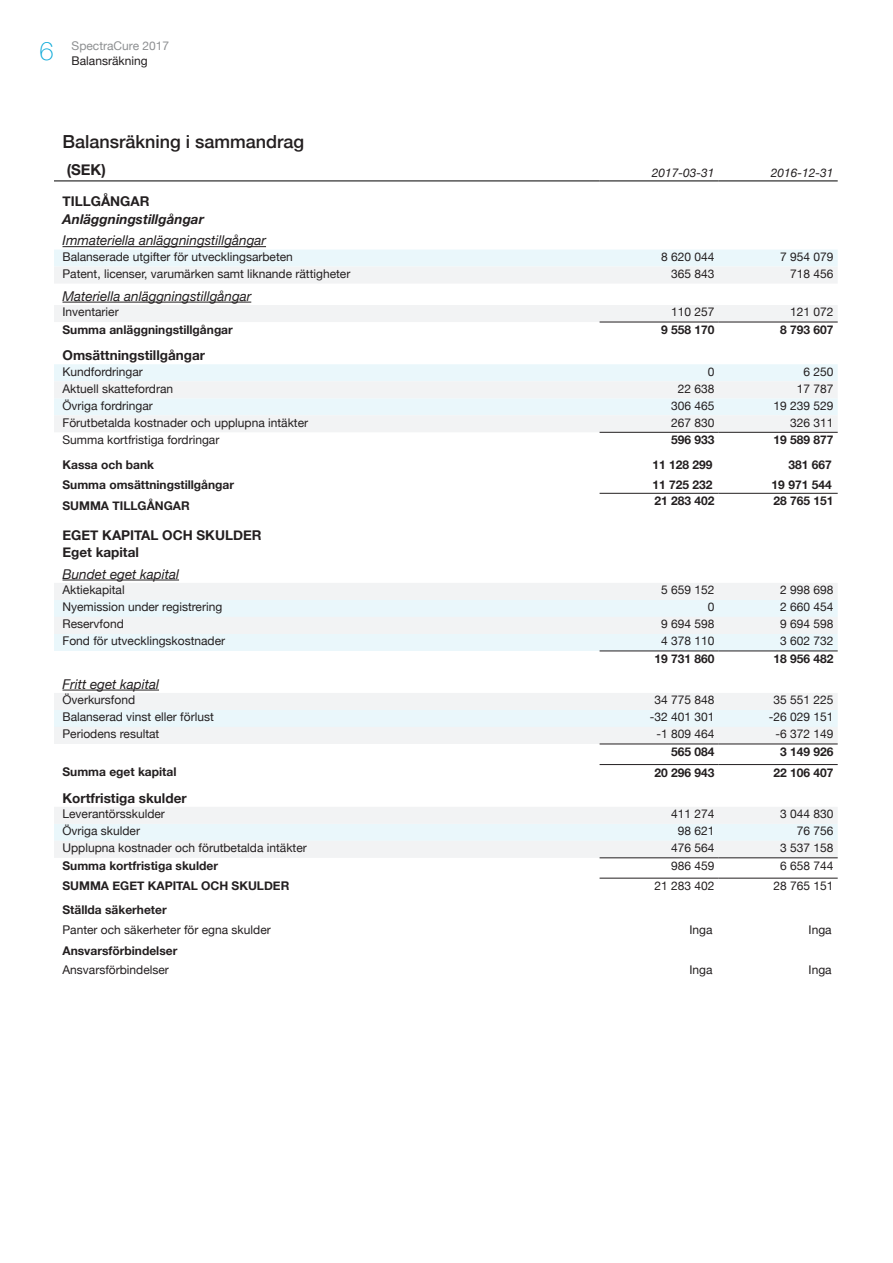
<style>
.page{position:relative;width:893px;height:1263px;background:#fff}
.page>*{position:absolute;margin:0;border:0;box-sizing:border-box;transform-origin:0 0}
.t1{font:500 18px "Helvetica Neue";color:#231f20}
.t2{font:700 15px "Helvetica Neue";color:#231f20}
.t3{font:italic 13.5px "Helvetica Neue";color:#231f20}
.t4{font:700 13.5px/17.4px "Helvetica Neue";color:#231f20}
.t5{font:italic 700 13.5px "Helvetica Neue";color:#231f20}
.t6{font:12px "Helvetica Neue";color:#231f20}
.t7{font:700 12px "Helvetica Neue";color:#231f20}
.t8{font:12px/14.5px "Helvetica Neue";color:#8e9092}
.t9{font:italic 12px "Helvetica Neue";color:#231f20}
.s1{color:#231f20}
</style>
<div class="page">
<svg style="left:54px;top:180px;width:784px;height:1px"></svg>
<div style="left:54px;top:250px;width:784px;height:17px;background:#eaf7fb"></div>
<svg style="left:54px;top:267px;width:784px;height:591px"></svg>
<hr style="left:54px;top:181px;width:546px;height:1px;background:#000">
<hr style="left:600px;top:181px;width:119px;height:1px;background:#000">
<hr style="left:719px;top:181px;width:119px;height:1px;background:#000">
<hr style="left:600px;top:322px;width:119px;height:1px;background:#231f20">
<hr style="left:719px;top:322px;width:119px;height:1px;background:#231f20">
<hr style="left:600px;top:432px;width:119px;height:1px;background:#231f20">
<hr style="left:719px;top:432px;width:119px;height:1px;background:#231f20">
<hr style="left:600px;top:744px;width:119px;height:1px;background:#231f20">
<hr style="left:719px;top:744px;width:119px;height:1px;background:#231f20">
<hr style="left:600px;top:650px;width:119px;height:1px;background:#231f20">
<hr style="left:719px;top:650px;width:119px;height:1px;background:#231f20">
<hr style="left:600px;top:857px;width:119px;height:1px;background:#231f20">
<hr style="left:719px;top:857px;width:119px;height:1px;background:#231f20">
<hr style="left:600px;top:878px;width:119px;height:1px;background:#231f20">
<hr style="left:719px;top:878px;width:119px;height:1px;background:#231f20">
<hr style="left:600px;top:764px;width:119px;height:1px;background:#231f20">
<hr style="left:719px;top:764px;width:119px;height:1px;background:#231f20">
<hr style="left:600px;top:493px;width:119px;height:1px;background:#231f20">
<hr style="left:719px;top:493px;width:119px;height:1px;background:#231f20">
<hr style="left:63px;top:246px;width:203px;height:1px;background:#231f20">
<hr style="left:63px;top:302px;width:188px;height:1px;background:#231f20">
<hr style="left:63px;top:580px;width:116px;height:1px;background:#231f20">
<hr style="left:63px;top:690px;width:96px;height:1px;background:#231f20">
<p class="t8" style="left:39px;top:39px;width:131px;text-indent:32px">SpectraCure 2017<br><sup>6</sup> <span class="s1">Balansräkning</span></p>
<h1 class="t1" style="left:63px;top:127px;width:243px">Balansräkning i sammandrag</h1>
<p class="t2" style="left:67px;top:158px;width:41px">(SEK)</p>
<p class="t9" style="left:652px;top:164px;width:64px">2017-03-31</p>
<p class="t9" style="left:771px;top:164px;width:64px">2016-12-31</p>
<p class="t4" style="left:63px;top:193px;width:88px">TILLGÅNGAR</p>
<p class="t5" style="left:63px;top:208px;width:143px">Anläggningstillgångar</p>
<p class="t3" style="left:63px;top:231px;width:205px">Immateriella anläggningstillgångar</p>
<p class="t6" style="left:63px;top:248px;width:232px">Balanserade utgifter för utvecklingsarbeten</p>
<p class="t6" style="left:661px;top:248px;width:55px">8 620 044</p>
<p class="t6" style="left:780px;top:248px;width:55px">7 954 079</p>
<p class="t6" style="left:63px;top:265px;width:289px">Patent, licenser, varumärken samt liknande rättigheter</p>
<p class="t6" style="left:671px;top:265px;width:45px">365 843</p>
<p class="t6" style="left:790px;top:265px;width:45px">718 456</p>
<p class="t3" style="left:63px;top:286px;width:190px">Materiella anläggningstillgångar</p>
<p class="t6" style="left:63px;top:303px;width:58px">Inventarier</p>
<p class="t6" style="left:671px;top:303px;width:45px">110 257</p>
<p class="t6" style="left:790px;top:303px;width:45px">121 072</p>
<p class="t7" style="left:63px;top:320px;width:172px">Summa anläggningstillgångar</p>
<p class="t7" style="left:661px;top:320px;width:55px">9 558 170</p>
<p class="t7" style="left:780px;top:320px;width:55px">8 793 607</p>
<p class="t4" style="left:63px;top:347px;width:144px">Omsättningstillgångar</p>
<p class="t6" style="left:63px;top:363px;width:82px">Kundfordringar</p>
<p class="t6" style="left:708px;top:363px;width:8px">0</p>
<p class="t6" style="left:803px;top:363px;width:32px">6 250</p>
<p class="t6" style="left:63px;top:380px;width:112px">Aktuell skattefordran</p>
<p class="t6" style="left:678px;top:380px;width:38px">22 638</p>
<p class="t6" style="left:797px;top:380px;width:38px">17 787</p>
<p class="t6" style="left:63px;top:397px;width:92px">Övriga fordringar</p>
<p class="t6" style="left:671px;top:397px;width:45px">306 465</p>
<p class="t6" style="left:773px;top:397px;width:62px">19 239 529</p>
<p class="t6" style="left:63px;top:414px;width:247px">Förutbetalda kostnader och upplupna intäkter</p>
<p class="t6" style="left:671px;top:414px;width:45px">267 830</p>
<p class="t6" style="left:790px;top:414px;width:45px">326 311</p>
<p class="t6" style="left:63px;top:431px;width:158px">Summa kortfristiga fordringar</p>
<p class="t7" style="left:671px;top:431px;width:45px">596 933</p>
<p class="t7" style="left:773px;top:431px;width:62px">19 589 877</p>
<p class="t7" style="left:63px;top:455px;width:93px">Kassa och bank</p>
<p class="t7" style="left:653px;top:455px;width:62px">11 128 299</p>
<p class="t7" style="left:788px;top:455px;width:45px">381 667</p>
<p class="t7" style="left:63px;top:475px;width:173px">Summa omsättningstillgångar</p>
<p class="t7" style="left:653px;top:475px;width:62px">11 725 232</p>
<p class="t7" style="left:772px;top:475px;width:62px">19 971 544</p>
<p class="t7" style="left:63px;top:496px;width:129px">SUMMA TILLGÅNGAR</p>
<p class="t7" style="left:654px;top:492px;width:62px">21 283 402</p>
<p class="t7" style="left:773px;top:492px;width:62px">28 765 151</p>
<p class="t4" style="left:63px;top:527px;width:201px">EGET KAPITAL OCH SKULDER<br>Eget kapital</p>
<p class="t3" style="left:63px;top:564px;width:118px">Bundet eget kapital</p>
<p class="t6" style="left:63px;top:581px;width:64px">Aktiekapital</p>
<p class="t6" style="left:661px;top:581px;width:55px">5 659 152</p>
<p class="t6" style="left:780px;top:581px;width:55px">2 998 698</p>
<p class="t6" style="left:63px;top:598px;width:161px">Nyemission under registrering</p>
<p class="t6" style="left:708px;top:598px;width:8px">0</p>
<p class="t6" style="left:780px;top:598px;width:55px">2 660 454</p>
<p class="t6" style="left:63px;top:615px;width:63px">Reservfond</p>
<p class="t6" style="left:661px;top:615px;width:55px">9 694 598</p>
<p class="t6" style="left:780px;top:615px;width:55px">9 694 598</p>
<p class="t6" style="left:63px;top:632px;width:164px">Fond för utvecklingskostnader</p>
<p class="t6" style="left:661px;top:632px;width:55px">4 378 110</p>
<p class="t6" style="left:780px;top:632px;width:55px">3 602 732</p>
<p class="t7" style="left:654px;top:649px;width:62px">19 731 860</p>
<p class="t7" style="left:773px;top:649px;width:62px">18 956 482</p>
<p class="t3" style="left:63px;top:674px;width:98px">Fritt eget kapital</p>
<p class="t6" style="left:63px;top:691px;width:74px">Överkursfond</p>
<p class="t6" style="left:654px;top:691px;width:62px">34 775 848</p>
<p class="t6" style="left:773px;top:691px;width:62px">35 551 225</p>
<p class="t6" style="left:63px;top:708px;width:153px">Balanserad vinst eller förlust</p>
<p class="t6" style="left:650px;top:708px;width:66px">-32 401 301</p>
<p class="t6" style="left:769px;top:708px;width:66px">-26 029 151</p>
<p class="t6" style="left:63px;top:725px;width:98px">Periodens resultat</p>
<p class="t6" style="left:656px;top:725px;width:60px">-1 809 464</p>
<p class="t6" style="left:775px;top:725px;width:60px">-6 372 149</p>
<p class="t7" style="left:671px;top:742px;width:45px">565 084</p>
<p class="t7" style="left:780px;top:742px;width:55px">3 149 926</p>
<p class="t7" style="left:63px;top:762px;width:115px">Summa eget kapital</p>
<p class="t7" style="left:654px;top:763px;width:62px">20 296 943</p>
<p class="t7" style="left:773px;top:763px;width:62px">22 106 407</p>
<p class="t4" style="left:63px;top:789px;width:126px">Kortfristiga skulder</p>
<p class="t6" style="left:63px;top:805px;width:104px">Leverantörsskulder</p>
<p class="t6" style="left:671px;top:805px;width:45px">411 274</p>
<p class="t6" style="left:780px;top:805px;width:55px">3 044 830</p>
<p class="t6" style="left:63px;top:822px;width:79px">Övriga skulder</p>
<p class="t6" style="left:678px;top:822px;width:38px">98 621</p>
<p class="t6" style="left:797px;top:822px;width:38px">76 756</p>
<p class="t6" style="left:63px;top:839px;width:246px">Upplupna kostnader och förutbetalda intäkter</p>
<p class="t6" style="left:671px;top:839px;width:45px">476 564</p>
<p class="t6" style="left:780px;top:839px;width:55px">3 537 158</p>
<p class="t7" style="left:63px;top:856px;width:157px">Summa kortfristiga skulder</p>
<p class="t6" style="left:671px;top:857px;width:45px">986 459</p>
<p class="t6" style="left:780px;top:857px;width:55px">6 658 744</p>
<p class="t7" style="left:63px;top:876px;width:228px">SUMMA EGET KAPITAL OCH SKULDER</p>
<p class="t6" style="left:654px;top:877px;width:62px">21 283 402</p>
<p class="t6" style="left:773px;top:877px;width:62px">28 765 151</p>
<p class="t7" style="left:63px;top:901px;width:106px">Ställda säkerheter</p>
<p class="t6" style="left:63px;top:921px;width:210px">Panter och säkerheter för egna skulder</p>
<p class="t6" style="left:689px;top:921px;width:25px">Inga</p>
<p class="t6" style="left:809px;top:921px;width:25px">Inga</p>
<p class="t7" style="left:62px;top:941px;width:116px">Ansvarsförbindelser</p>
<p class="t6" style="left:62px;top:961px;width:108px">Ansvarsförbindelser</p>
<p class="t6" style="left:689px;top:961px;width:25px">Inga</p>
<p class="t6" style="left:809px;top:961px;width:25px">Inga</p>
</div>
